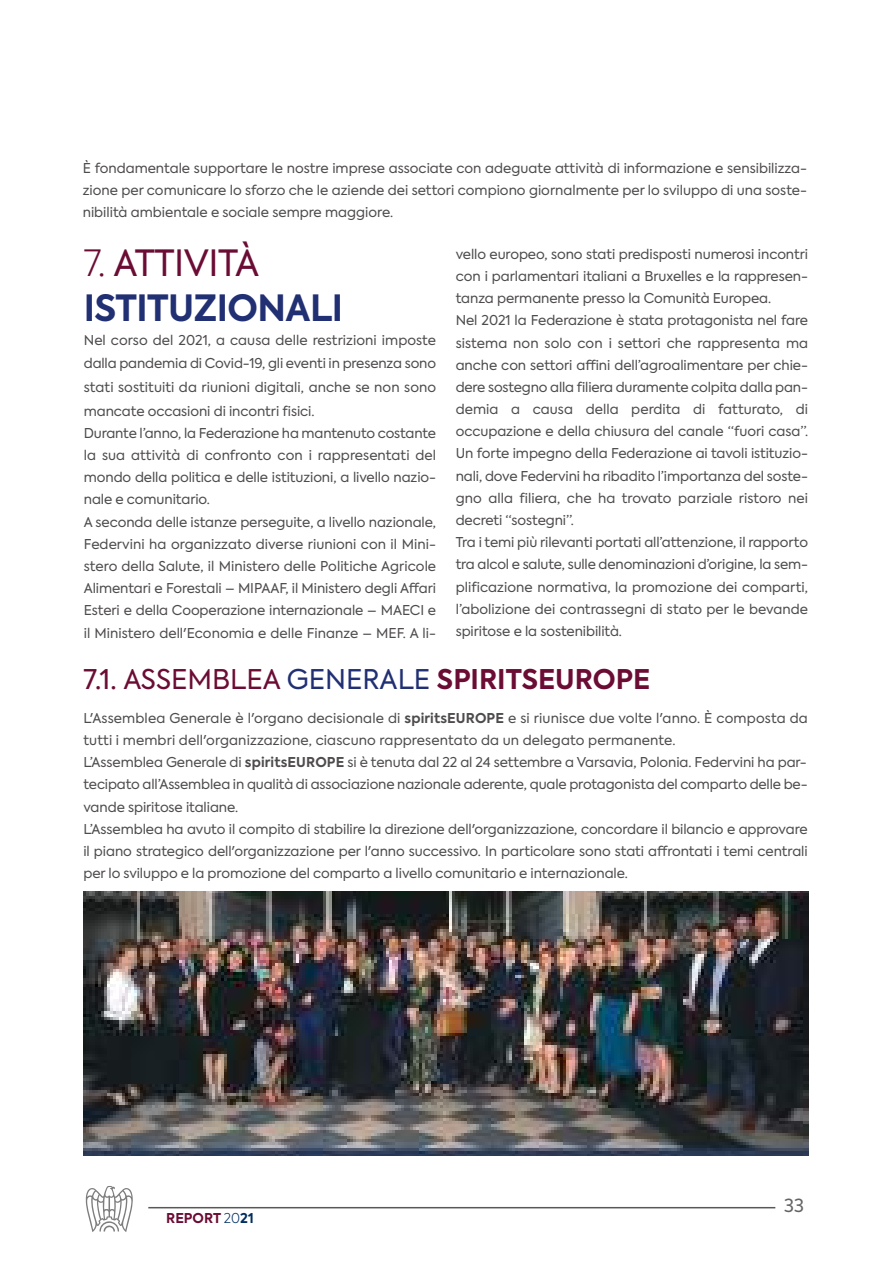
<style>
.page{position:relative;width:893px;height:1262px;background:#fff}
.page>*{position:absolute;margin:0;border:0;box-sizing:border-box;transform-origin:0 0}
.t1{font:700 36px/44.7px "Axiforma";letter-spacing:-.015em;color:#212f73}
.t2{font:700 27px "Axiforma";color:#6b0c34}
.t3{font:18px "Axiforma";color:#656365}
.t4{font:13.5px/22.2px "Axiforma";letter-spacing:-.005em;color:#4e4b4c}
.t5{font:700 13.5px "Axiforma";color:#6b0c34}
.s1{font-weight:300;color:#6b0c34}
.s2{font-weight:400;color:#6b0c34}
.s3{font-weight:400}
.s4{font-weight:400;color:#212f73}
.s5{font-weight:700}
.s6{font-weight:300;color:#002e61}
.s7{color:#002e61}
</style>
<div class="page">
<svg style="left:86px;top:1186px;width:47px;height:46px"></svg>
<hr style="left:148px;top:1207px;width:627px;height:1px;background:#5a5758">
<img style="left:84px;top:891px;width:724px;height:265px">
<p class="t4" style="left:83px;top:158px;width:726px;text-align:justify">È fondamentale supportare le nostre imprese associate con adeguate attività di informazione e sensibilizza&shy;zione per comunicare lo sforzo che le aziende dei settori compiono giornalmente per lo sviluppo di una soste&shy;nibilità ambientale e sociale sempre maggiore.</p>
<h1 class="t1" style="left:84px;top:241px;width:261px"><span class="s1">7.</span> <span class="s2">ATTIVITÀ<br></span>ISTITUZIONALI</h1>
<p class="t4" style="left:84px;top:329px;width:354px;line-height:23.7px;text-align:justify">Nel corso del 2021, a causa delle restrizioni imposte dalla pandemia di Covid-19, gli eventi in presenza sono stati sostituiti da riunioni digitali, anche se non sono mancate occasioni di incontri fisici.</p>
<p class="t4" style="left:84px;top:423px;width:354px">Durante l’anno, la Federazione ha mantenuto costante la sua attività di confronto con i rappresentati del mondo della politica e delle istituzioni, a livello nazio&shy;nale e comunitario.<br>A seconda delle istanze perseguite, a livello nazionale, Federvini ha organizzato diverse riunioni con il Mini&shy;stero della Salute, il Ministero delle Politiche Agricole Alimentari e Forestali – MIPAAF, il Ministero degli Affari Esteri e della Cooperazione internazionale – MAECI e il Ministero dell'Economia e delle Finanze – MEF. A li-</p>
<p class="t4" style="left:456px;top:244px;width:354px">vello europeo, sono stati predisposti numerosi incontri con i parlamentari italiani a Bruxelles e la rappresen&shy;tanza permanente presso la Comunità Europea.<br>Nel 2021 la Federazione è stata protagonista nel fare sistema non solo con i settori che rappresenta ma anche con settori affini dell’agroalimentare per chie&shy;dere sostegno alla filiera duramente colpita dalla pan&shy;demia a causa della perdita di fatturato, di occupazione e della chiusura del canale “fuori casa”.<br>Un forte impegno della Federazione ai tavoli istituzio&shy;nali, dove Federvini ha ribadito l’importanza del soste&shy;gno alla filiera, che ha trovato parziale ristoro nei decreti “sostegni”.<br>Tra i temi più rilevanti portati all’attenzione, il rapporto tra alcol e salute, sulle denominazioni d’origine, la sem&shy;plificazione normativa, la promozione dei comparti, l’abolizione dei contrassegni di stato per le bevande spiritose e la sostenibilità.</p>
<h2 class="t2" style="left:84px;top:664px;width:568px"><span class="s3">7.1.</span> <span class="s3">ASSEMBLEA</span> <span class="s4">GENERALE</span> SPIRITSEUROPE</h2>
<p class="t4" style="left:83px;top:708px;width:726px">L'Assemblea Generale è l'organo decisionale di <span class="s5">spiritsEUROPE</span> e si riunisce due volte l'anno. È composta da tutti i membri dell'organizzazione, ciascuno rappresentato da un delegato permanente.<br>L’Assemblea Generale di <span class="s5">spiritsEUROPE</span> si è tenuta dal 22 al 24 settembre a Varsavia, Polonia. Federvini ha par&shy;tecipato all’Assemblea in qualità di associazione nazionale aderente, quale protagonista del comparto delle be&shy;vande spiritose italiane.<br>L’Assemblea ha avuto il compito di stabilire la direzione dell'organizzazione, concordare il bilancio e approvare il piano strategico dell'organizzazione per l'anno successivo. In particolare sono stati affrontati i temi centrali per lo sviluppo e la promozione del comparto a livello comunitario e internazionale.</p>
<p class="t5" style="left:166px;top:1210px;width:89px">REPORT <span class="s6">20</span><span class="s7">21</span></p>
<h3 class="t3" style="left:784px;top:1198px;width:21px">33</h3>
</div>
